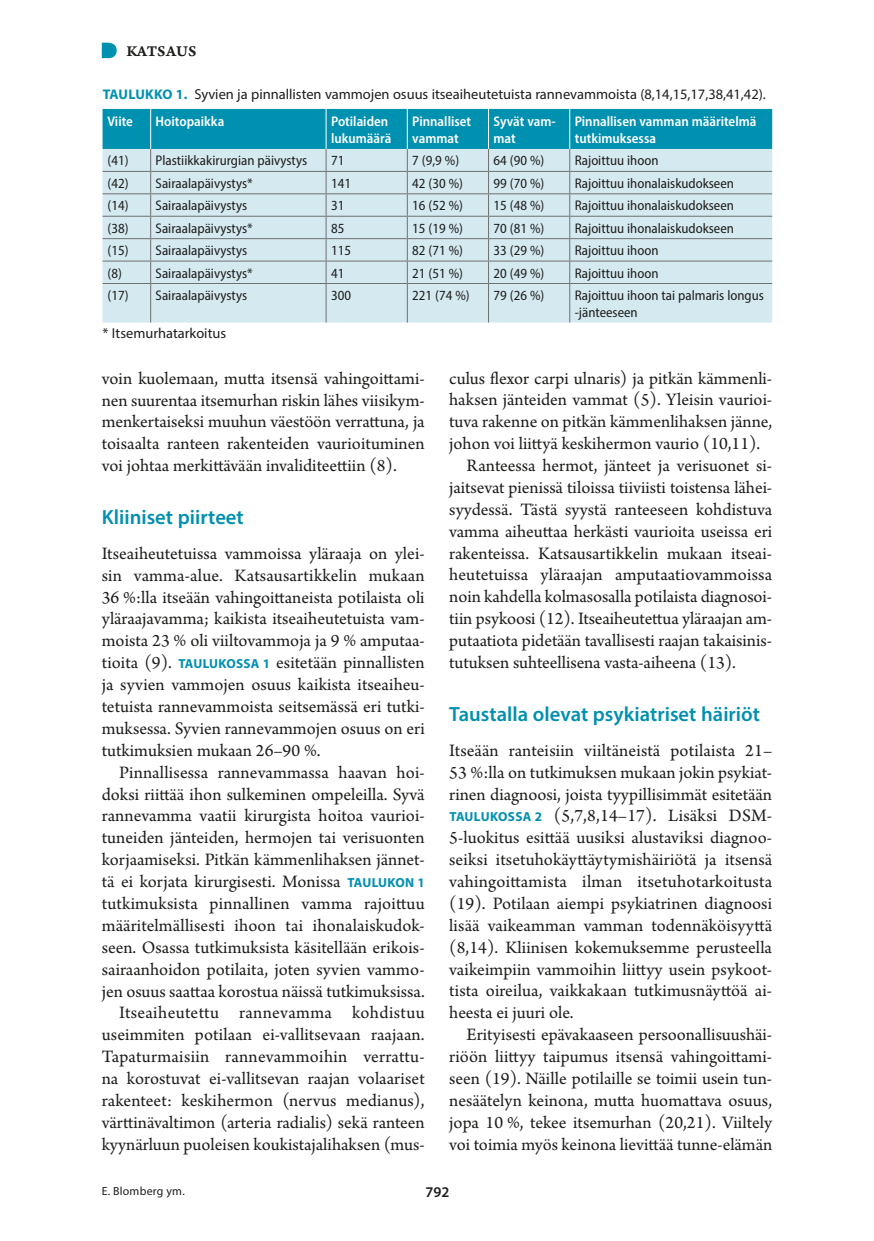
<style>
.page{position:relative;width:874px;height:1241px;background:#fff}
.page>*{position:absolute;margin:0;border:0;box-sizing:border-box;transform-origin:0 0}
.t1{font:600 20.65px "Myriad Pro";color:#0090b0}
.t2{font:18.38px/21.9px "Arno Pro";color:#1d1d1b;text-align:justify}
.t3{font:15.75px "Arno Pro Smbd Caption";letter-spacing:.005em;color:#1d1d1b}
.t4{font:600 14.88px "Myriad Pro";color:#1d1d1b}
.t5{font:14.35px "Myriad Pro";color:#1d1d1b}
.t6{font:semi-condensed 14px/16.6px "Myriad Pro";color:#1d1d1b}
.t7{font:600 semi-condensed 14px/16.6px "Myriad Pro";color:#fff}
.t8{font:11.9px "Myriad Pro";letter-spacing:.02em;color:#1d1d1b}
.s1{font-weight:700;font-size:14px;color:#0090b0}
.s2{font-family:"Myriad Pro";font-weight:700;font-size:13.12px;color:#0090b0}
</style>
<div class="page">
<svg style="left:102px;top:43px;width:15px;height:15px"></svg>
<div style="left:102px;top:284px;width:669px;height:38px;background:#d5e9f1"></div>
<svg style="left:102px;top:109px;width:669px;height:174px;background:#a1d0dd"></svg>
<hr style="left:102px;top:283px;width:49px;height:1px;background:#70706f">
<hr style="left:151px;top:283px;width:175px;height:1px;background:#70706f">
<hr style="left:150px;top:284px;width:1px;height:38px;background:#70706f">
<hr style="left:326px;top:283px;width:81px;height:1px;background:#70706f">
<hr style="left:325px;top:284px;width:1px;height:38px;background:#70706f">
<hr style="left:407px;top:283px;width:81px;height:1px;background:#70706f">
<hr style="left:406px;top:284px;width:1px;height:38px;background:#70706f">
<hr style="left:488px;top:283px;width:81px;height:1px;background:#70706f">
<hr style="left:488px;top:284px;width:1px;height:38px;background:#70706f">
<hr style="left:569px;top:283px;width:202px;height:1px;background:#70706f">
<hr style="left:569px;top:284px;width:1px;height:38px;background:#70706f">
<p class="t3" style="left:126px;top:41px;width:71px">KATSAUS</p>
<p class="t5" style="left:103px;top:85px;width:664px"><span class="s1">TAULUKKO 1.</span> Syvien ja pinnallisten vammojen osuus itseaiheutetuista rannevammoista (8,14,15,17,38,41,42).</p>
<p class="t7" style="left:107px;top:113px;width:27px">Viite</p>
<p class="t7" style="left:155px;top:113px;width:70px">Hoitopaikka</p>
<p class="t7" style="left:331px;top:113px;width:62px">Potilaiden lukumäärä</p>
<p class="t7" style="left:412px;top:113px;width:60px">Pinnalliset vammat</p>
<p class="t7" style="left:493px;top:113px;width:64px">Syvät vam&shy;mat</p>
<p class="t7" style="left:574px;top:113px;width:183px">Pinnallisen vamman määritelmä tutkimuksessa</p>
<p class="t6" style="left:107px;top:152px;width:201px">(41) Plastiikkakirurgian päivystys</p>
<p class="t6" style="left:331px;top:152px;width:15px">71</p>
<p class="t6" style="left:412px;top:152px;width:49px">7 (9,9 %)</p>
<p class="t6" style="left:493px;top:152px;width:52px">64 (90 %)</p>
<p class="t6" style="left:574px;top:152px;width:85px">Rajoittuu ihoon</p>
<p class="t6" style="left:107px;top:175px;width:147px">(42) Sairaalapäivystys*</p>
<p class="t6" style="left:331px;top:175px;width:21px">141</p>
<p class="t6" style="left:412px;top:175px;width:52px">42 (30 %)</p>
<p class="t6" style="left:493px;top:175px;width:52px">99 (70 %)</p>
<p class="t6" style="left:574px;top:175px;width:161px">Rajoittuu ihonalaiskudokseen</p>
<p class="t6" style="left:107px;top:197px;width:141px">(14) Sairaalapäivystys</p>
<p class="t6" style="left:331px;top:197px;width:15px">31</p>
<p class="t6" style="left:412px;top:197px;width:52px">16 (52 %)</p>
<p class="t6" style="left:493px;top:197px;width:52px">15 (48 %)</p>
<p class="t6" style="left:574px;top:197px;width:161px">Rajoittuu ihonalaiskudokseen</p>
<p class="t6" style="left:107px;top:219px;width:147px">(38) Sairaalapäivystys*</p>
<p class="t6" style="left:331px;top:219px;width:15px">85</p>
<p class="t6" style="left:412px;top:219px;width:52px">15 (19 %)</p>
<p class="t6" style="left:493px;top:219px;width:52px">70 (81 %)</p>
<p class="t6" style="left:574px;top:219px;width:161px">Rajoittuu ihonalaiskudokseen</p>
<p class="t6" style="left:107px;top:242px;width:141px">(15) Sairaalapäivystys</p>
<p class="t6" style="left:331px;top:242px;width:21px">115</p>
<p class="t6" style="left:412px;top:242px;width:52px">82 (71 %)</p>
<p class="t6" style="left:493px;top:242px;width:52px">33 (29 %)</p>
<p class="t6" style="left:574px;top:242px;width:85px">Rajoittuu ihoon</p>
<p class="t6" style="left:107px;top:264px;width:16px">(8)</p>
<p class="t6" style="left:155px;top:264px;width:99px">Sairaalapäivystys*</p>
<p class="t6" style="left:331px;top:264px;width:15px">41</p>
<p class="t6" style="left:412px;top:264px;width:52px">21 (51 %)</p>
<p class="t6" style="left:493px;top:264px;width:52px">20 (49 %)</p>
<p class="t6" style="left:574px;top:264px;width:85px">Rajoittuu ihoon</p>
<p class="t6" style="left:107px;top:287px;width:141px">(17) Sairaalapäivystys</p>
<p class="t6" style="left:331px;top:287px;width:21px">300</p>
<p class="t6" style="left:412px;top:287px;width:59px">221 (74 %)</p>
<p class="t6" style="left:493px;top:287px;width:52px">79 (26 %)</p>
<p class="t6" style="left:574px;top:287px;width:191px">Rajoittuu ihoon tai palmaris longus -jänteeseen</p>
<p class="t5" style="left:102px;top:324px;width:125px">* Itsemurhatarkoitus</p>
<p class="t2" style="left:102px;top:368px;width:324px">voin kuolemaan, mutta itsensä vahingoittami&shy;nen suurentaa itsemurhan riskin lähes viisikym&shy;menkertaiseksi muuhun väestöön verrattuna, ja toisaalta ranteen rakenteiden vaurioituminen voi johtaa merkittävään invaliditeettiin (8).</p>
<p class="t1" style="left:102px;top:503px;width:143px">Kliiniset piirteet</p>
<p class="t2" style="left:102px;top:543px;width:324px">Itseaiheutetuissa vammoissa yläraaja on ylei&shy;sin vamma-alue. Katsausartikkelin mukaan 36 %:lla itseään vahingoittaneista potilaista oli yläraajavamma; kaikista itseaiheutetuista vam&shy;moista 23 % oli viiltovammoja ja 9 % amputaa&shy;tioita (9). <span class="s2">TAULUKOSSA 1</span> esitetään pinnallisten ja syvien vammojen osuus kaikista itseaiheu&shy;tetuista rannevammoista seitsemässä eri tutki&shy;muksessa. Syvien rannevammojen osuus on eri tutkimuksien mukaan 26–90 %.</p>
<p class="t2" style="left:102px;top:762px;width:324px;text-align:right">Pinnallisessa rannevammassa haavan hoi&shy;doksi riittää ihon sulkeminen ompeleilla. Syvä rannevamma vaatii kirurgista hoitoa vaurioi&shy;tuneiden jänteiden, hermojen tai verisuonten korjaamiseksi. Pitkän kämmenlihaksen jännet&shy;tä ei korjata kirurgisesti. Monissa <span class="s2">TAULUKON 1 </span>tutkimuksista pinnallinen vamma rajoittuu määritelmällisesti ihoon tai ihonalaiskudok&shy;seen. Osassa tutkimuksista käsitellään erikois&shy;sairaanhoidon potilaita, joten syvien vammo&shy;jen osuus saattaa korostua näissä tutkimuksissa.<br>Itseaiheutettu rannevamma kohdistuu useimmiten potilaan ei-vallitsevaan raajaan.<br>Tapaturmaisiin rannevammoihin verrattu&shy;na korostuvat ei-vallitsevan raajan volaariset rakenteet: keskihermon (nervus medianus), värttinävaltimon (arteria radialis) sekä ranteen kyynärluun puoleisen koukistajalihaksen (mus-</p>
<p class="t2" style="left:449px;top:368px;width:324px">culus flexor carpi ulnaris) ja pitkän kämmenli-</p>
<p class="t2" style="left:449px;top:390px;width:324px">haksen jänteiden vammat (5). Yleisin vaurioi-</p>
<p class="t2" style="left:449px;top:412px;width:324px">tuva rakenne on pitkän kämmenlihaksen jänne,</p>
<p class="t2" style="left:449px;top:433px;width:312px">johon voi liittyä keskihermon vaurio (10,11).</p>
<p class="t2" style="left:466px;top:455px;width:307px">Ranteessa hermot, jänteet ja verisuonet si-</p>
<p class="t2" style="left:449px;top:477px;width:324px">jaitsevat pienissä tiloissa tiiviisti toistensa lähei-</p>
<p class="t2" style="left:449px;top:499px;width:324px">syydessä. Tästä syystä ranteeseen kohdistuva</p>
<p class="t2" style="left:449px;top:521px;width:324px">vamma aiheuttaa herkästi vaurioita useissa eri</p>
<p class="t2" style="left:449px;top:543px;width:323px">rakenteissa. Katsausartikkelin mukaan itseai-</p>
<p class="t2" style="left:449px;top:565px;width:324px">heutetuissa yläraajan amputaatiovammoissa</p>
<p class="t2" style="left:449px;top:586px;width:324px">noin kahdella kolmasosalla potilaista diagnosoi-</p>
<p class="t2" style="left:449px;top:608px;width:324px">tiin psykoosi (12). Itseaiheutettua yläraajan am-</p>
<p class="t2" style="left:449px;top:630px;width:324px">putaatiota pidetään tavallisesti raajan takaisinis-</p>
<p class="t2" style="left:449px;top:652px;width:288px">tutuksen suhteellisena vasta-aiheena (13).</p>
<p class="t1" style="left:449px;top:700px;width:312px">Taustalla olevat psykiatriset häiriöt</p>
<p class="t2" style="left:449px;top:740px;width:324px">Itseään ranteisiin viiltäneistä potilaista 21– 53 %:lla on tutkimuksen mukaan jokin psykiat&shy;rinen diagnoosi, joista tyypillisimmät esitetään <span class="s2">TAULUKOSSA 2</span> (5,7,8,14–17). Lisäksi DSM-5-luokitus esittää uusiksi alustaviksi diagnoo&shy;seiksi itsetuhokäyttäytymishäiriötä ja itsensä vahingoittamista ilman itsetuhotarkoitusta (19). Potilaan aiempi psykiatrinen diagnoosi lisää vaikeamman vamman todennäköisyyttä (8,14). Kliinisen kokemuksemme perusteella vaikeimpiin vammoihin liittyy usein psykoot&shy;tista oireilua, vaikkakaan tutkimusnäyttöä ai&shy;heesta ei juuri ole.</p>
<p class="t2" style="left:449px;top:1024px;width:324px;text-indent:17px">Erityisesti epävakaaseen persoonallisuushäi&shy;riöön liittyy taipumus itsensä vahingoittami&shy;seen (19). Näille potilaille se toimii usein tun&shy;nesäätelyn keinona, mutta huomattava osuus, jopa 10 %, tekee itsemurhan (20,21). Viiltely voi toimia myös keinona lievittää tunne-elämän</p>
<p class="t8" style="left:102px;top:1183px;width:84px">E. Blomberg ym.</p>
<p class="t4" style="left:425px;top:1182px;width:25px">792</p>
</div>
